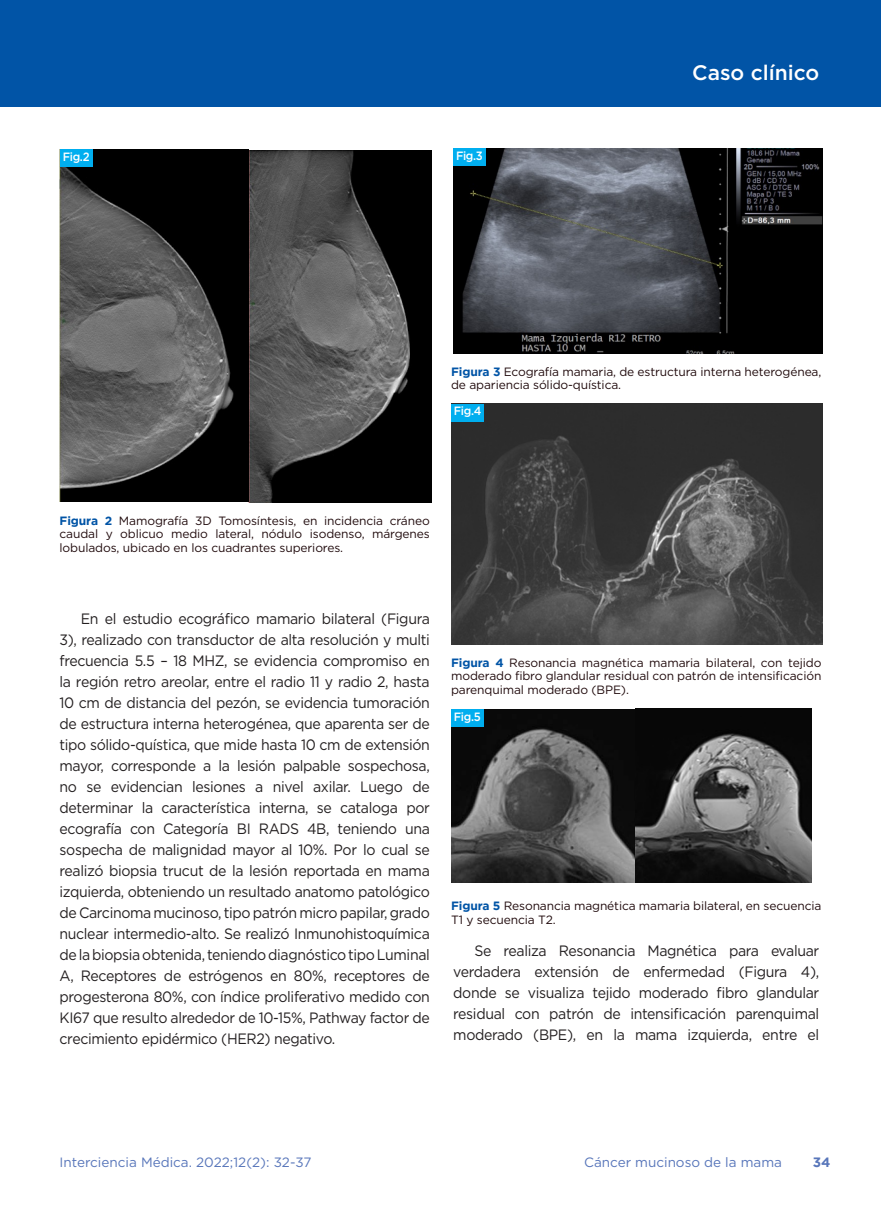
<style>
.page{position:relative;width:881px;height:1212px;background:#fff}
.page>*{position:absolute;margin:0;border:0;box-sizing:border-box;transform-origin:0 0}
.encabezados{font:500 21px "Gotham";color:#fff}
.t1{font:15px/21px "Gotham";letter-spacing:-.025em;color:#231f20;text-align:justify;scale:.94 1}
.t2{font:13.5px "Gotham";color:#5876ba}
.t3{font:700 13.5px "Gotham";color:#5876ba}
.t4{font:12px/13.5px "Gotham";letter-spacing:-.01em;color:#210b0d;text-align:justify}
.t5{font:500 12px "Gotham";letter-spacing:-.03em;color:#fff;scale:.94 1}
.s1{font-weight:700;color:#0154a6}
</style>
<div class="page">
<div style="left:0;top:0;width:880px;height:106px;background:#0154a6"></div>
<img style="left:60px;top:149px;width:371px;height:353px">
<img style="left:453px;top:149px;width:368px;height:204px">
<img style="left:451px;top:404px;width:371px;height:240px">
<img style="left:451px;top:709px;width:359px;height:174px">
<div style="left:60px;top:150px;width:32px;height:17px;background:#00aeef"></div>
<div style="left:453px;top:149px;width:32px;height:17px;background:#00aeef"></div>
<div style="left:451px;top:404px;width:32px;height:17px;background:#00aeef"></div>
<div style="left:451px;top:710px;width:32px;height:17px;background:#00aeef"></div>
<p class="t5" style="left:63px;top:149px;width:30px">Fig.2</p>
<p class="t5" style="left:456px;top:148px;width:30px">Fig.3</p>
<p class="encabezados" style="left:692px;top:59px;width:128px">Caso clínico</p>
<p class="t4" style="left:451px;top:365px;width:371px"><span class="s1">Figura 3</span> Ecografía mamaria, de estructura interna heterogénea, de apariencia sólido-quística.</p>
<p class="t5" style="left:453px;top:403px;width:31px">Fig.4</p>
<p class="t4" style="left:60px;top:513px;width:371px"><span class="s1">Figura 2</span> Mamografía 3D Tomosíntesis, en incidencia cráneo caudal y oblicuo medio lateral, nódulo isodenso, márgenes lobulados, ubicado en los cuadrantes superiores.</p>
<p class="t1" style="left:60px;top:608px;width:395px;text-indent:21px">En el estudio ecográfico mamario bilateral (Figura 3), realizado con transductor de alta resolución y multi frecuencia 5.5 – 18 MHZ, se evidencia compromiso en la región retro areolar, entre el radio 11 y radio 2, hasta 10 cm de distancia del pezón, se evidencia tumoración de estructura interna heterogénea, que aparenta ser de tipo sólido-quística, que mide hasta 10 cm de extensión mayor, corresponde a la lesión palpable sospechosa, no se evidencian lesiones a nivel axilar. Luego de determinar la característica interna, se cataloga por ecografía con Categoría BI RADS 4B, teniendo una sospecha de malignidad mayor al 10%. Por lo cual se realizó biopsia trucut de la lesión reportada en mama izquierda, obteniendo un resultado anatomo patológico de Carcinoma mucinoso, tipo patrón micro papilar, grado nuclear intermedio-alto. Se realizó Inmunohistoquímica de la biopsia obtenida, teniendo diagnóstico tipo Luminal A, Receptores de estrógenos en 80%, receptores de progesterona 80%, con índice proliferativo medido con KI67 que resulto alrededor de 10-15%, Pathway factor de crecimiento epidérmico (HER2) negativo.</p>
<p class="t4" style="left:451px;top:655px;width:371px"><span class="s1">Figura 4</span> Resonancia magnética mamaria bilateral, con tejido moderado fibro glandular residual con patrón de intensificación parenquimal moderado (BPE).</p>
<p class="t5" style="left:453px;top:709px;width:30px">Fig.5</p>
<p class="t4" style="left:451px;top:899px;width:371px"><span class="s1">Figura 5</span> Resonancia magnética mamaria bilateral, en secuencia<br>T1 y secuencia T2.</p>
<p class="t1" style="left:453px;top:940px;width:391px;text-indent:21px">Se realiza Resonancia Magnética para evaluar verdadera extensión de enfermedad (Figura 4), donde se visualiza tejido moderado fibro glandular residual con patrón de intensificación parenquimal moderado (BPE), en la mama izquierda, entre el</p>
<p class="t2" style="left:60px;top:1153px;width:253px">Interciencia Médica. 2022;12(2): 32-37</p>
<p class="t2" style="left:584px;top:1153px;width:199px">Cáncer mucinoso de la mama</p>
<p class="t3" style="left:812px;top:1154px;width:19px">34</p>
</div>
